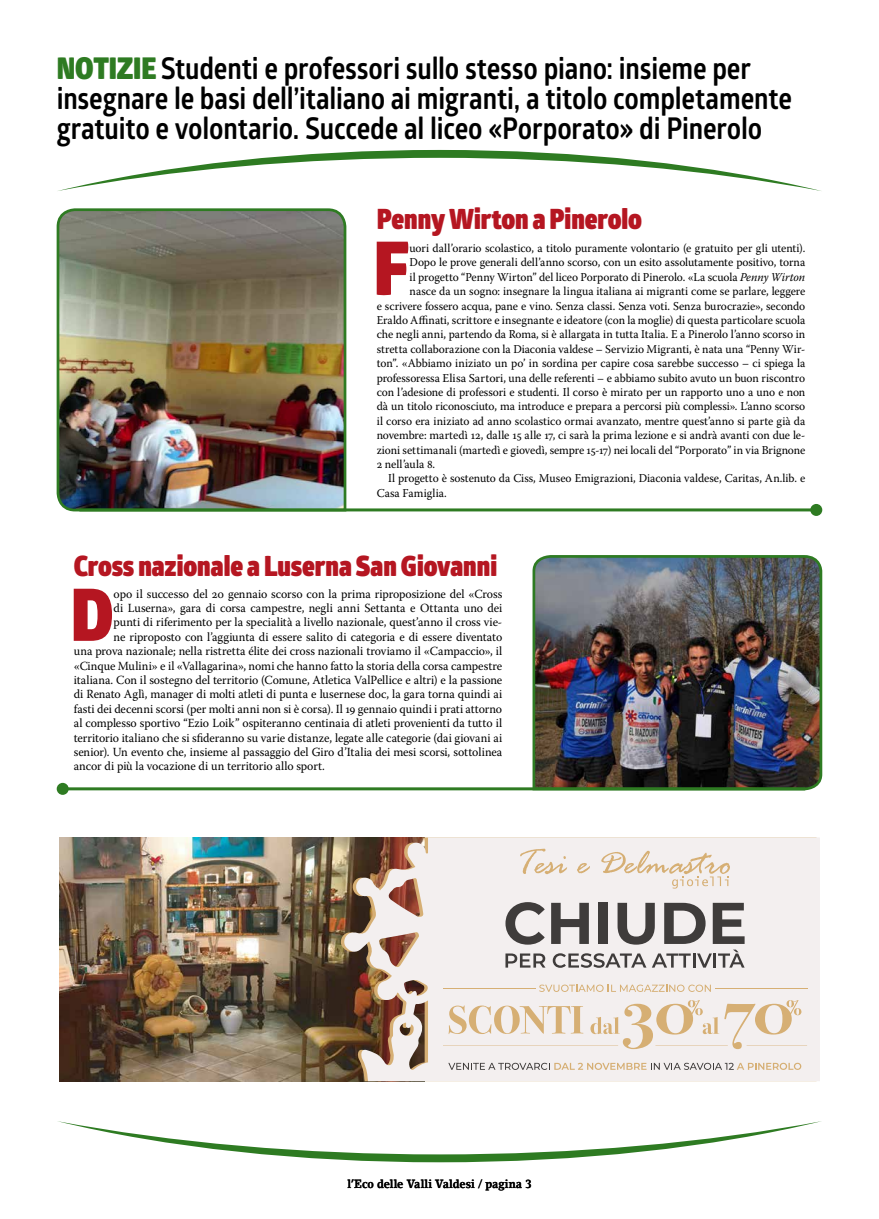
<style>
.page{position:relative;width:879px;height:1219px;background:#fff}
.page>*{position:absolute;margin:0;border:0;box-sizing:border-box;transform-origin:0 0}
.t1{font:900 74.4px "Glober";color:#b51621;scale:.88 1}
.t2{font:900 72.4px "Glober";color:#b51621;scale:.88 1}
.t3{font:700 30px/30px "Glober";letter-spacing:-.005em;color:#000;scale:.88 1}
.t4{font:900 28px "Glober";color:#b51621;scale:.88 1}
.t5{font:12.4px "Warnock Pro";color:#000;scale:.96 1}
.t6{font:12px "Warnock Pro";letter-spacing:-.005em;color:#000;scale:.96 1}
.t7{font:700 12px "Lino Letter Std";letter-spacing:-.005em;color:#000;scale:.88 1}
.s1{font-weight:900;color:#2e7b22}
.s2{font-style:italic}
</style>
<div class="page">
<svg style="left:58px;top:150px;width:763px;height:41px"></svg>
<svg style="left:58px;top:1121px;width:763px;height:41px"></svg>
<img style="left:56px;top:208px;width:292px;height:304px">
<hr style="left:79px;top:508px;width:737px;height:3px;background:#2e7b22">
<div style="left:810px;top:504px;width:12px;height:12px;background:#2e7b22;border-radius:50%"></div>
<img style="left:531px;top:555px;width:292px;height:236px">
<hr style="left:63px;top:787px;width:742px;height:3px;background:#2e7b22">
<div style="left:57px;top:783px;width:12px;height:12px;background:#2e7b22;border-radius:50%"></div>
<img style="left:59px;top:837px;width:280px;height:244px">
<svg style="left:342px;top:837px;width:478px;height:244px;fill:#f3efef"></svg>
<svg style="left:520px;top:849px;width:47px;height:25px"></svg>
<svg style="left:577px;top:863px;width:13px;height:10px"></svg>
<svg style="left:601px;top:851px;width:129px;height:38px"></svg>
<svg style="left:505px;top:902px;width:40px;height:43px"></svg>
<svg style="left:551px;top:903px;width:38px;height:41px"></svg>
<div style="left:598px;top:903px;width:10px;height:41px;background:#3f3c3b"></div>
<svg style="left:617px;top:903px;width:38px;height:42px"></svg>
<svg style="left:664px;top:903px;width:41px;height:41px"></svg>
<svg style="left:713px;top:903px;width:31px;height:41px"></svg>
<svg style="left:505px;top:953px;width:40px;height:15px"></svg>
<svg style="left:553px;top:953px;width:93px;height:15px"></svg>
<svg style="left:652px;top:953px;width:39px;height:15px"></svg>
<hr style="left:692px;top:953px;width:3px;height:15px;background:#3f3c3b">
<svg style="left:697px;top:953px;width:15px;height:15px"></svg>
<hr style="left:713px;top:953px;width:3px;height:15px;background:#3f3c3b">
<svg style="left:718px;top:950px;width:26px;height:18px"></svg>
<svg style="left:448px;top:1063px;width:353px;height:7px"></svg>
<svg style="left:443px;top:1000px;width:364px;height:49px"></svg>
<hr style="left:715px;top:988px;width:92px;height:1px;background:#d6af74">
<hr style="left:443px;top:988px;width:92px;height:1px;background:#d6af74">
<svg style="left:539px;top:985px;width:172px;height:7px"></svg>
<h3 class="t3" style="left:57px;top:53px;width:837px"><span class="s1">NOTIZIE</span> Studenti e professori sullo stesso piano: insieme per insegnare le basi dell’italiano ai migranti, a titolo completamente gratuito e volontario. Succede al liceo «Porporato» di Pinerolo</h3>
<h3 class="t4" style="left:377px;top:198px;width:303px">Penny Wirton a Pinerolo</h3>
<h1 class="t1" style="left:374px;top:211px;width:42px">F</h1>
<p class="t6" style="left:409px;top:241px;width:414px">uori dall’orario scolastico, a titolo puramente volontario (e gratuito per gli utenti).</p>
<p class="t6" style="left:409px;top:255px;width:414px">Dopo le prove generali dell’anno scorso, con un esito assolutamente positivo, torna</p>
<p class="t6" style="left:409px;top:270px;width:414px">il progetto “Penny Wirton” del liceo Porporato di Pinerolo. «La scuola <span class="s2">Penny Wirton</span></p>
<p class="t6" style="left:409px;top:284px;width:414px">nasce da un sogno: insegnare la lingua italiana ai migranti come se parlare, leggere</p>
<p class="t6" style="left:377px;top:298px;width:448px">e scrivere fossero acqua, pane e vino. Senza classi. Senza voti. Senza burocrazie», secondo</p>
<p class="t6" style="left:377px;top:313px;width:448px">Eraldo Affinati, scrittore e insegnante e ideatore (con la moglie) di questa particolare scuola</p>
<p class="t6" style="left:377px;top:327px;width:448px">che negli anni, partendo da Roma, si è allargata in tutta Italia. E a Pinerolo l’anno scorso in</p>
<p class="t6" style="left:377px;top:342px;width:448px">stretta collaborazione con la Diaconia valdese – Servizio Migranti, è nata una “Penny Wir-</p>
<p class="t6" style="left:377px;top:356px;width:448px">ton”. «Abbiamo iniziato un po’ in sordina per capire cosa sarebbe successo – ci spiega la</p>
<p class="t6" style="left:377px;top:370px;width:448px">professoressa Elisa Sartori, una delle referenti – e abbiamo subito avuto un buon riscontro</p>
<p class="t6" style="left:377px;top:385px;width:448px">con l’adesione di professori e studenti. Il corso è mirato per un rapporto uno a uno e non</p>
<p class="t6" style="left:377px;top:399px;width:448px">dà un titolo riconosciuto, ma introduce e prepara a percorsi più complessi». L’anno scorso</p>
<p class="t6" style="left:377px;top:414px;width:448px">il corso era iniziato ad anno scolastico ormai avanzato, mentre quest’anno si parte già da</p>
<p class="t6" style="left:377px;top:428px;width:448px">novembre: martedì 12, dalle 15 alle 17, ci sarà la prima lezione e si andrà avanti con due le-</p>
<p class="t6" style="left:377px;top:442px;width:448px">zioni settimanali (martedì e giovedì, sempre 15-17) nei locali del “Porporato” in via Brignone</p>
<p class="t6" style="left:377px;top:457px;width:62px">2 nell’aula 8.</p>
<p class="t6" style="left:388px;top:471px;width:436px">Il progetto è sostenuto da Ciss, Museo Emigrazioni, Diaconia valdese, Caritas, An.lib. e</p>
<p class="t6" style="left:377px;top:486px;width:74px">Casa Famiglia.</p>
<h3 class="t4" style="left:74px;top:544px;width:482px">Cross nazionale a Luserna San Giovanni</h3>
<h2 class="t2" style="left:71px;top:559px;width:50px">D</h2>
<p class="t5" style="left:114px;top:586px;width:406px">opo il successo del 20 gennaio scorso con la prima riproposizione del «Cross</p>
<p class="t5" style="left:114px;top:600px;width:406px">di Luserna», gara di corsa campestre, negli anni Settanta e Ottanta uno dei</p>
<p class="t5" style="left:114px;top:615px;width:406px">punti di riferimento per la specialità a livello nazionale, quest’anno il cross vie-</p>
<p class="t5" style="left:114px;top:629px;width:406px">ne riproposto con l’aggiunta di essere salito di categoria e di essere diventato</p>
<p class="t5" style="left:74px;top:644px;width:448px">una prova nazionale; nella ristretta élite dei cross nazionali troviamo il «Campaccio», il</p>
<p class="t5" style="left:74px;top:658px;width:448px">«Cinque Mulini» e il «Vallagarina», nomi che hanno fatto la storia della corsa campestre</p>
<p class="t5" style="left:74px;top:672px;width:448px">italiana. Con il sostegno del territorio (Comune, Atletica ValPellice e altri) e la passione</p>
<p class="t5" style="left:74px;top:687px;width:448px">di Renato Aglì, manager di molti atleti di punta e lusernese doc, la gara torna quindi ai</p>
<p class="t5" style="left:74px;top:701px;width:448px">fasti dei decenni scorsi (per molti anni non si è corsa). Il 19 gennaio quindi i prati attorno</p>
<p class="t5" style="left:74px;top:716px;width:448px">al complesso sportivo “Ezio Loik” ospiteranno centinaia di atleti provenienti da tutto il</p>
<p class="t5" style="left:74px;top:730px;width:448px">territorio italiano che si sfideranno su varie distanze, legate alle categorie (dai giovani ai</p>
<p class="t5" style="left:74px;top:744px;width:448px">senior). Un evento che, insieme al passaggio del Giro d’Italia dei mesi scorsi, sottolinea</p>
<p class="t5" style="left:74px;top:759px;width:263px">ancor di più la vocazione di un territorio allo sport.</p>
<p class="t7" style="left:347px;top:1176px;width:211px">l’Eco delle Valli Valdesi / pagina 3</p>
</div>
